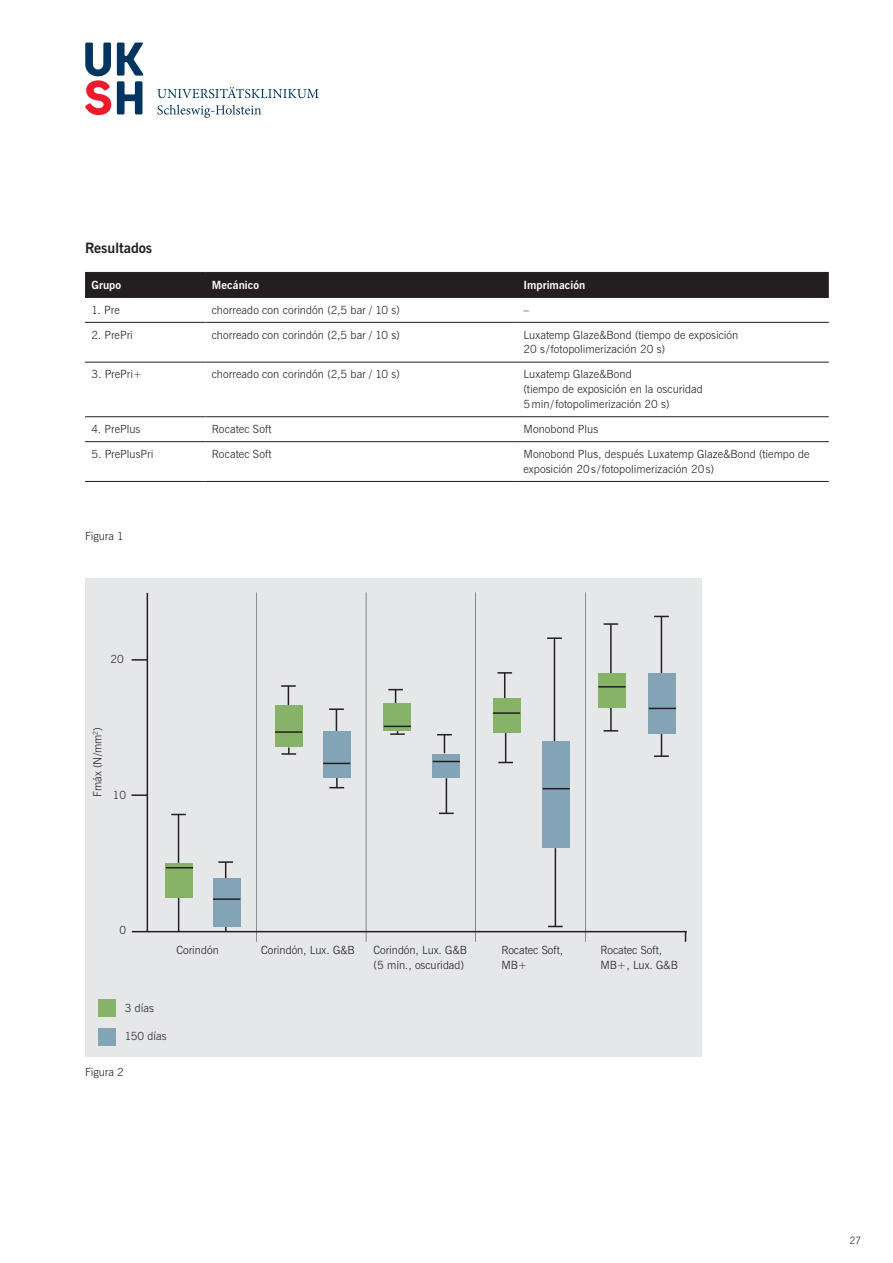
<style>
.page{position:relative;width:893px;height:1263px;background:#fff}
.page>*{position:absolute;margin:0;border:0;box-sizing:border-box;transform-origin:0 0}
.t1{font:14.25px "News Gothic Bd BT";color:#231f20}
.t2{font:11.25px/14.9px "News Gothic Lt BT";letter-spacing:.005em;color:#231f20}
.t3{font:11.25px "News Gothic Bd BT";letter-spacing:.01em;color:#fff}
.t4{font:300 11.25px "News Gothic BT";color:#231f20}
.t5{font:10.2px "News Gothic Lt BT";color:#231f20}
</style>
<div class="page">
<svg style="left:85px;top:43px;width:26px;height:72px"></svg>
<svg style="left:117px;top:43px;width:27px;height:71px"></svg>
<svg style="left:157px;top:105px;width:104px;height:13px"></svg>
<svg style="left:157px;top:87px;width:161px;height:11px"></svg>
<div style="left:85px;top:578px;width:617px;height:479px;background:#e6e7e9"></div>
<div style="left:98px;top:1028px;width:18px;height:18px;background:#83a4b7"></div>
<div style="left:98px;top:999px;width:17px;height:17px;background:#86b368"></div>
<hr style="left:366px;top:592px;width:1px;height:350px;background:#231f20">
<hr style="left:256px;top:592px;width:1px;height:350px;background:#231f20">
<hr style="left:475px;top:592px;width:1px;height:350px;background:#231f20">
<hr style="left:585px;top:592px;width:1px;height:350px;background:#231f20">
<svg style="left:132px;top:794px;width:15px;height:2px"></svg>
<svg style="left:132px;top:659px;width:15px;height:2px"></svg>
<hr style="left:147px;top:593px;width:1px;height:339px;background:#231f20">
<hr style="left:132px;top:931px;width:555px;height:1px;background:#231f20">
<svg style="left:604px;top:730px;width:14px;height:1px"></svg>
<hr style="left:610px;top:707px;width:2px;height:24px;background:#231f20">
<svg style="left:498px;top:733px;width:15px;height:30px"></svg>
<hr style="left:178px;top:898px;width:1px;height:34px;background:#231f20">
<svg style="left:281px;top:747px;width:15px;height:8px"></svg>
<svg style="left:171px;top:814px;width:15px;height:1px"></svg>
<hr style="left:178px;top:814px;width:1px;height:49px;background:#231f20">
<svg style="left:281px;top:685px;width:15px;height:20px"></svg>
<svg style="left:388px;top:689px;width:15px;height:14px"></svg>
<svg style="left:497px;top:672px;width:15px;height:26px"></svg>
<svg style="left:604px;top:623px;width:14px;height:2px"></svg>
<hr style="left:610px;top:624px;width:2px;height:49px;background:#231f20">
<div style="left:166px;top:863px;width:27px;height:35px;background:#86b368"></div>
<div style="left:275px;top:705px;width:27px;height:42px;background:#86b368"></div>
<div style="left:384px;top:703px;width:27px;height:27px;background:#86b368"></div>
<div style="left:493px;top:698px;width:27px;height:35px;background:#86b368"></div>
<div style="left:598px;top:673px;width:27px;height:35px;background:#86b368"></div>
<svg style="left:166px;top:867px;width:27px;height:1px"></svg>
<hr style="left:275px;top:731px;width:27px;height:2px;background:#231f20">
<svg style="left:384px;top:726px;width:27px;height:9px"></svg>
<hr style="left:493px;top:712px;width:27px;height:2px;background:#231f20">
<svg style="left:598px;top:686px;width:28px;height:1px"></svg>
<svg style="left:654px;top:733px;width:15px;height:24px"></svg>
<svg style="left:548px;top:926px;width:15px;height:1px"></svg>
<hr style="left:555px;top:848px;width:1px;height:79px;background:#231f20">
<hr style="left:225px;top:897px;width:2px;height:35px;background:#231f20">
<svg style="left:329px;top:777px;width:15px;height:11px"></svg>
<svg style="left:439px;top:812px;width:15px;height:2px"></svg>
<hr style="left:446px;top:778px;width:1px;height:35px;background:#231f20">
<svg style="left:218px;top:861px;width:15px;height:17px"></svg>
<svg style="left:329px;top:708px;width:15px;height:23px"></svg>
<svg style="left:437px;top:734px;width:15px;height:19px"></svg>
<svg style="left:547px;top:637px;width:15px;height:2px"></svg>
<hr style="left:554px;top:638px;width:1px;height:117px;background:#231f20">
<svg style="left:654px;top:616px;width:15px;height:1px"></svg>
<hr style="left:661px;top:616px;width:1px;height:57px;background:#231f20">
<div style="left:213px;top:878px;width:27px;height:48px;background:#83a4b7"></div>
<div style="left:323px;top:731px;width:27px;height:46px;background:#83a4b7"></div>
<div style="left:433px;top:754px;width:27px;height:24px;background:#83a4b7"></div>
<div style="left:543px;top:741px;width:27px;height:107px;background:#83a4b7"></div>
<div style="left:649px;top:673px;width:27px;height:60px;background:#83a4b7"></div>
<hr style="left:213px;top:898px;width:27px;height:2px;background:#231f20">
<svg style="left:323px;top:763px;width:27px;height:1px"></svg>
<svg style="left:433px;top:761px;width:27px;height:1px"></svg>
<svg style="left:543px;top:788px;width:27px;height:1px"></svg>
<svg style="left:649px;top:708px;width:27px;height:1px"></svg>
<div style="left:85px;top:273px;width:744px;height:24px;background:#231f20"></div>
<hr style="left:85px;top:272px;width:120px;height:1px;background:#231f20">
<hr style="left:205px;top:272px;width:312px;height:1px;background:#231f20">
<hr style="left:517px;top:272px;width:312px;height:1px;background:#231f20">
<hr style="left:85px;top:297px;width:120px;height:1px;background:#231f20">
<hr style="left:205px;top:297px;width:312px;height:1px;background:#231f20">
<hr style="left:517px;top:297px;width:312px;height:1px;background:#231f20">
<hr style="left:85px;top:322px;width:120px;height:1px;background:#231f20">
<hr style="left:205px;top:322px;width:312px;height:1px;background:#231f20">
<hr style="left:517px;top:322px;width:312px;height:1px;background:#231f20">
<hr style="left:85px;top:362px;width:120px;height:1px;background:#231f20">
<hr style="left:205px;top:362px;width:312px;height:1px;background:#231f20">
<hr style="left:517px;top:362px;width:312px;height:1px;background:#231f20">
<hr style="left:85px;top:416px;width:120px;height:1px;background:#231f20">
<hr style="left:205px;top:416px;width:312px;height:1px;background:#231f20">
<hr style="left:517px;top:416px;width:312px;height:1px;background:#231f20">
<hr style="left:85px;top:441px;width:120px;height:1px;background:#231f20">
<hr style="left:205px;top:441px;width:312px;height:1px;background:#231f20">
<hr style="left:517px;top:441px;width:312px;height:1px;background:#231f20">
<hr style="left:85px;top:481px;width:120px;height:1px;background:#231f20">
<hr style="left:205px;top:481px;width:312px;height:1px;background:#231f20">
<hr style="left:517px;top:481px;width:312px;height:1px;background:#231f20">
<p class="t1" style="left:85px;top:238px;width:69px">Resultados</p>
<p class="t3" style="left:91px;top:277px;width:31px">Grupo</p>
<p class="t3" style="left:212px;top:277px;width:49px">Mecánico</p>
<p class="t3" style="left:523px;top:277px;width:63px">Imprimación</p>
<p class="t2" style="left:91px;top:302px;width:30px">1. Pre</p>
<p class="t2" style="left:212px;top:302px;width:189px">chorreado con corindón (2,5 bar / 10 s)</p>
<p class="t2" style="left:523px;top:302px;width:7px">–</p>
<p class="t2" style="left:91px;top:327px;width:43px">2. PrePri</p>
<p class="t2" style="left:212px;top:327px;width:189px">chorreado con corindón (2,5 bar / 10 s)</p>
<p class="t2" style="left:523px;top:327px;width:216px">Luxatemp Glaze&amp;Bond (tiempo de exposición<br>20 s /fotopolimerización 20 s)</p>
<p class="t2" style="left:91px;top:367px;width:52px">3. PrePri+</p>
<p class="t2" style="left:212px;top:367px;width:189px">chorreado con corindón (2,5 bar / 10 s)</p>
<p class="t2" style="left:523px;top:367px;width:181px">Luxatemp Glaze&amp;Bond<br>(tiempo de exposición en la oscuridad<br>5min/fotopolimerización 20 s)</p>
<p class="t2" style="left:91px;top:422px;width:50px">4. PrePlus</p>
<p class="t2" style="left:212px;top:422px;width:61px">Rocatec Soft</p>
<p class="t2" style="left:523px;top:422px;width:76px">Monobond Plus</p>
<p class="t2" style="left:91px;top:447px;width:63px">5. PrePlusPri</p>
<p class="t2" style="left:212px;top:447px;width:61px">Rocatec Soft</p>
<p class="t2" style="left:523px;top:447px;width:288px">Monobond Plus, después Luxatemp Glaze&amp;Bond (tiempo de exposición 20s /fotopolimerización 20s)</p>
<p class="t2" style="left:85px;top:529px;width:40px">Figura 1</p>
<p class="t4" style="left:111px;top:652px;width:15px">20</p>
<p class="t2" style="left:90px;top:797px;width:71px;rotate:-90deg">Fmáx (N/mm<sup>2</sup>)</p>
<p class="t4" style="left:113px;top:788px;width:15px">10</p>
<p class="t4" style="left:119px;top:923px;width:8px">0</p>
<p class="t2" style="left:176px;top:942px;width:44px">Corindón</p>
<p class="t2" style="left:261px;top:942px;width:95px">Corindón, Lux. G&amp;B</p>
<p class="t2" style="left:125px;top:1000px;width:31px">3 días</p>
<p class="t2" style="left:125px;top:1029px;width:43px">150 días</p>
<p class="t2" style="left:85px;top:1064px;width:40px">Figura 2</p>
<p class="t2" style="left:373px;top:942px;width:95px">Corindón, Lux. G&amp;B (5 min., oscuridad)</p>
<p class="t2" style="left:501px;top:942px;width:63px">Rocatec Soft,<br>MB+</p>
<p class="t2" style="left:600px;top:942px;width:79px">Rocatec Soft,<br>MB+, Lux. G&amp;B</p>
<p class="t5" style="left:850px;top:1234px;width:13px">27</p>
</div>
